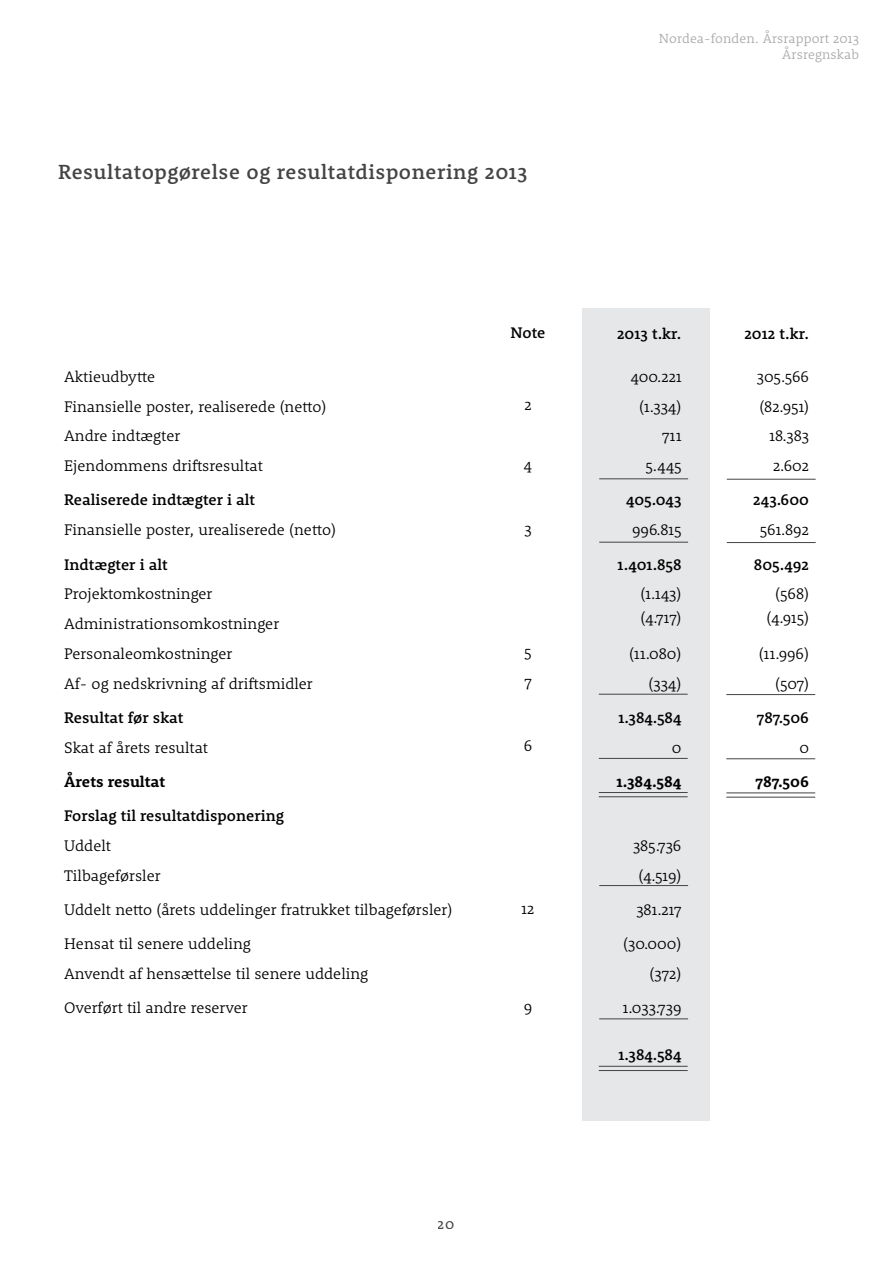
<style>
.page{position:relative;width:893px;height:1263px;background:#fff}
.page>*{position:absolute;margin:0;border:0;box-sizing:border-box;transform-origin:0 0}
.t1{font:500 21px "Rooney";letter-spacing:.025em;color:#444345}
.t2{font:300 15.75px "Rooney";color:#000}
.t3{font:500 15.75px "Rooney";color:#000}
.t4{font:700 15.75px "Rooney";color:#000}
.t5{font:15px "Rooney";color:#444345}
.t6{font:300 13.5px/16.5px "Rooney";letter-spacing:.01em;color:#a7a9ac;text-align:right}
</style>
<div class="page">
<div style="left:582px;top:308px;width:128px;height:812px;background:#e6e7e8"></div>
<hr style="left:599px;top:479px;width:89px;height:1px;background:#444345">
<hr style="left:727px;top:479px;width:89px;height:1px;background:#444345">
<hr style="left:599px;top:542px;width:89px;height:1px;background:#444345">
<hr style="left:727px;top:542px;width:89px;height:1px;background:#444345">
<hr style="left:599px;top:694px;width:89px;height:1px;background:#444345">
<hr style="left:726px;top:694px;width:89px;height:1px;background:#444345">
<hr style="left:599px;top:758px;width:89px;height:1px;background:#444345">
<hr style="left:726px;top:758px;width:89px;height:1px;background:#444345">
<hr style="left:599px;top:792px;width:89px;height:1px;background:#444345">
<hr style="left:726px;top:793px;width:89px;height:1px;background:#444345">
<hr style="left:599px;top:796px;width:89px;height:1px;background:#444345">
<hr style="left:726px;top:797px;width:89px;height:1px;background:#444345">
<hr style="left:599px;top:885px;width:89px;height:1px;background:#444345">
<hr style="left:599px;top:1018px;width:89px;height:1px;background:#444345">
<hr style="left:599px;top:1066px;width:89px;height:1px;background:#444345">
<hr style="left:599px;top:1070px;width:89px;height:1px;background:#444345">
<h1 class="t1" style="left:58px;top:158px;width:471px">Resultatopgørelse og resultatdisponering 2013</h1>
<p class="t6" style="left:659px;top:29px;width:202px">Nordea-fonden. Årsrapport 2013<br>Årsregnskab</p>
<p class="t3" style="left:510px;top:322px;width:36px">Note</p>
<p class="t3" style="left:617px;top:323px;width:66px">2013 t.kr.</p>
<p class="t3" style="left:744px;top:323px;width:66px">2012 t.kr.</p>
<p class="t2" style="left:64px;top:366px;width:93px">Aktieudbytte</p>
<p class="t2" style="left:631px;top:366px;width:52px">400.221</p>
<p class="t2" style="left:757px;top:366px;width:54px">305.566</p>
<p class="t2" style="left:64px;top:396px;width:264px">Finansielle poster, realiserede (netto)</p>
<p class="t2" style="left:524px;top:394px;width:9px">2</p>
<p class="t2" style="left:639px;top:396px;width:44px">(1.334)</p>
<p class="t2" style="left:759px;top:396px;width:51px">(82.951)</p>
<p class="t2" style="left:64px;top:426px;width:118px">Andre indtægter</p>
<p class="t2" style="left:662px;top:426px;width:21px">711</p>
<p class="t2" style="left:770px;top:426px;width:41px">18.383</p>
<p class="t2" style="left:64px;top:455px;width:200px">Ejendommens driftsresultat</p>
<p class="t2" style="left:524px;top:454px;width:10px">4</p>
<p class="t2" style="left:646px;top:455px;width:37px">5.445</p>
<p class="t2" style="left:773px;top:455px;width:37px">2.602</p>
<p class="t3" style="left:64px;top:490px;width:193px">Realiserede indtægter i alt</p>
<p class="t3" style="left:626px;top:490px;width:57px">405.043</p>
<p class="t3" style="left:753px;top:490px;width:57px">243.600</p>
<p class="t2" style="left:64px;top:519px;width:273px">Finansielle poster, urealiserede (netto)</p>
<p class="t2" style="left:524px;top:518px;width:9px">3</p>
<p class="t2" style="left:632px;top:519px;width:51px">996.815</p>
<p class="t2" style="left:760px;top:519px;width:51px">561.892</p>
<p class="t3" style="left:64px;top:554px;width:105px">Indtægter i alt</p>
<p class="t3" style="left:618px;top:554px;width:65px">1.401.858</p>
<p class="t3" style="left:754px;top:554px;width:57px">805.492</p>
<p class="t2" style="left:64px;top:583px;width:150px">Projektomkostninger</p>
<p class="t2" style="left:640px;top:583px;width:42px">(1.143)</p>
<p class="t2" style="left:775px;top:583px;width:35px">(568)</p>
<p class="t2" style="left:64px;top:613px;width:217px">Administrationsomkostninger</p>
<p class="t2" style="left:641px;top:607px;width:42px">(4.717)</p>
<p class="t2" style="left:766px;top:607px;width:44px">(4.915)</p>
<p class="t2" style="left:64px;top:643px;width:170px">Personaleomkostninger</p>
<p class="t2" style="left:524px;top:642px;width:9px">5</p>
<p class="t2" style="left:629px;top:643px;width:54px">(11.080)</p>
<p class="t2" style="left:759px;top:643px;width:52px">(11.996)</p>
<p class="t2" style="left:64px;top:673px;width:250px">Af- og nedskrivning af driftsmidler</p>
<p class="t2" style="left:524px;top:671px;width:9px">7</p>
<p class="t2" style="left:648px;top:673px;width:35px">(334)</p>
<p class="t2" style="left:775px;top:673px;width:35px">(507)</p>
<p class="t3" style="left:64px;top:707px;width:121px">Resultat før skat</p>
<p class="t3" style="left:618px;top:707px;width:65px">1.384.584</p>
<p class="t3" style="left:757px;top:707px;width:54px">787.506</p>
<p class="t2" style="left:64px;top:737px;width:145px">Skat af årets resultat</p>
<p class="t2" style="left:524px;top:735px;width:10px">6</p>
<p class="t2" style="left:672px;top:737px;width:11px">0</p>
<p class="t2" style="left:799px;top:737px;width:11px">0</p>
<p class="t4" style="left:64px;top:771px;width:103px">Årets resultat</p>
<p class="t4" style="left:616px;top:771px;width:67px">1.384.584</p>
<p class="t4" style="left:756px;top:771px;width:55px">787.506</p>
<p class="t3" style="left:64px;top:805px;width:221px">Forslag til resultatdisponering</p>
<p class="t2" style="left:64px;top:835px;width:48px">Uddelt</p>
<p class="t2" style="left:633px;top:835px;width:50px">385.736</p>
<p class="t2" style="left:64px;top:865px;width:98px">Tilbageførsler</p>
<p class="t2" style="left:638px;top:865px;width:45px">(4.519)</p>
<p class="t2" style="left:64px;top:899px;width:390px">Uddelt netto (årets uddelinger fratrukket tilbageførsler)</p>
<p class="t2" style="left:521px;top:898px;width:15px">12</p>
<p class="t2" style="left:636px;top:899px;width:47px">381.217</p>
<p class="t2" style="left:64px;top:933px;width:188px">Hensat til senere uddeling</p>
<p class="t2" style="left:623px;top:933px;width:60px">(30.000)</p>
<p class="t2" style="left:64px;top:963px;width:306px">Anvendt af hensættelse til senere uddeling</p>
<p class="t2" style="left:649px;top:963px;width:34px">(372)</p>
<p class="t2" style="left:64px;top:997px;width:185px">Overført til andre reserver</p>
<p class="t2" style="left:524px;top:996px;width:10px">9</p>
<p class="t2" style="left:623px;top:997px;width:60px">1.033.739</p>
<p class="t3" style="left:618px;top:1044px;width:65px">1.384.584</p>
<p class="t5" style="left:438px;top:1214px;width:18px">20</p>
</div>
